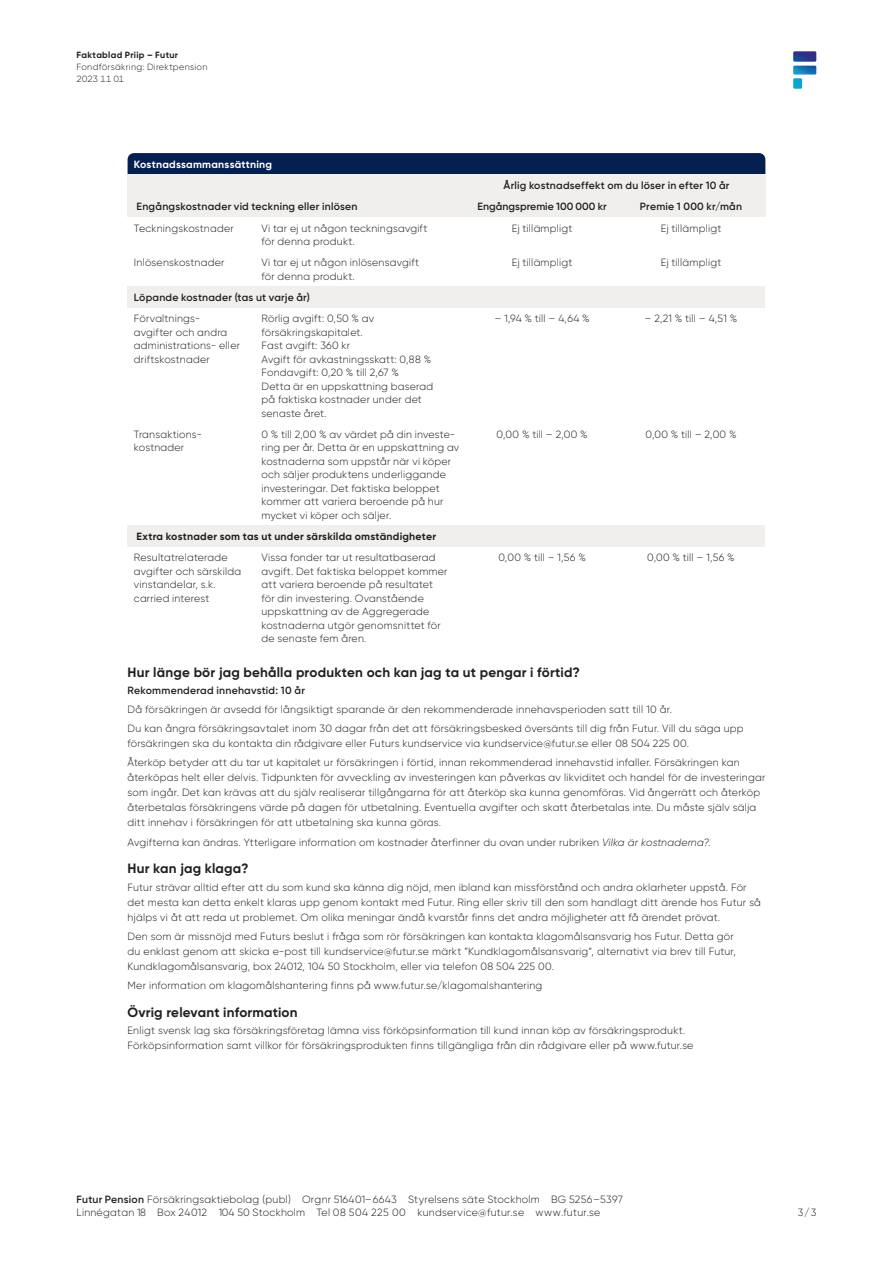
<style>
.page{position:relative;width:893px;height:1263px;background:#fff}
.page>*{position:absolute;margin:0;border:0;box-sizing:border-box;transform-origin:0 0}
.Priip_Mellanrubrik{font:700 13.5px "Gilroy";letter-spacing:.015em;color:#231f20}
.Priip_Brödtext{font:300 10.5px/15px "Gilroy";letter-spacing:.02em;color:#231f20}
.FUT_Tabell_Vit_Cell{font:300 10.5px/13.5px "Gilroy";letter-spacing:.02em;color:#231f20}
.FUT_Tabell_Grå_Cell{font:600 10.5px "Gilroy";letter-spacing:.02em;color:#231f20}
.FUT_Tabell_Grå_Cell-2{font:700 10.5px "Gilroy";letter-spacing:.025em;color:#231f20}
.Priip_Brödtext-2{font:600 10.5px "Gilroy";letter-spacing:.02em;color:#231f20}
.FUT_Tabell_Topp_Cell{font:700 10.5px "Gilroy";letter-spacing:.025em;color:#fff}
.FUT_Tabell_Grå_Cell-3{font:600 10.5px "Gilroy";color:#231f20}
.t1{font:300 9px/12px "Gilroy";letter-spacing:.035em;color:#231f20}
.t2{font:700 9px "Gilroy";letter-spacing:.035em;color:#231f20}
.s1{font-style:italic}
.s2{font-weight:600}
</style>
<div class="page">
<img style="left:793px;top:66px;width:23px;height:9px">
<img style="left:793px;top:51px;width:23px;height:11px">
<svg style="left:793px;top:78px;width:9px;height:11px"></svg>
<div style="left:128px;top:153px;width:637px;height:21px;background:#061f51"></div>
<div style="left:128px;top:174px;width:340px;height:21px;background:#f0efee"></div>
<div style="left:468px;top:174px;width:297px;height:21px;background:#f0efee"></div>
<div style="left:128px;top:196px;width:340px;height:21px;background:#f0efee"></div>
<div style="left:468px;top:196px;width:149px;height:21px;background:#f0efee"></div>
<div style="left:617px;top:196px;width:148px;height:21px;background:#f0efee"></div>
<div style="left:128px;top:286px;width:637px;height:21px;background:#f0efee"></div>
<div style="left:128px;top:525px;width:637px;height:21px;background:#f0efee"></div>
<p class="t2" style="left:77px;top:49px;width:103px">Faktablad Priip – Futur</p>
<p class="t1" style="left:77px;top:61px;width:132px">Fondförsäkring: Direktpension<br>2023 11 01</p>
<p class="FUT_Tabell_Topp_Cell" style="left:134px;top:158px;width:140px">Kostnadssammanssättning</p>
<p class="FUT_Tabell_Grå_Cell" style="left:504px;top:179px;width:227px">Årlig kostnadseffekt om du löser in efter 10 år</p>
<p class="FUT_Tabell_Grå_Cell" style="left:137px;top:200px;width:222px">Engångskostnader vid teckning eller inlösen</p>
<p class="FUT_Tabell_Grå_Cell-3" style="left:478px;top:200px;width:131px">Engångspremie 100 000 kr</p>
<p class="FUT_Tabell_Grå_Cell" style="left:640px;top:200px;width:104px">Premie 1 000 kr/mån</p>
<p class="FUT_Tabell_Vit_Cell" style="left:134px;top:221px;width:101px">Teckningskostnader</p>
<p class="FUT_Tabell_Vit_Cell" style="left:261px;top:221px;width:167px">Vi tar ej ut någon teckningsavgift för denna produkt.</p>
<p class="FUT_Tabell_Vit_Cell" style="left:512px;top:221px;width:62px">Ej tillämpligt</p>
<p class="FUT_Tabell_Vit_Cell" style="left:661px;top:221px;width:62px">Ej tillämpligt</p>
<p class="FUT_Tabell_Vit_Cell" style="left:134px;top:256px;width:92px">Inlösenskostnader</p>
<p class="FUT_Tabell_Vit_Cell" style="left:261px;top:256px;width:159px">Vi tar ej ut någon inlösensavgift för denna produkt.</p>
<p class="FUT_Tabell_Vit_Cell" style="left:512px;top:256px;width:62px">Ej tillämpligt</p>
<p class="FUT_Tabell_Vit_Cell" style="left:661px;top:256px;width:62px">Ej tillämpligt</p>
<p class="FUT_Tabell_Grå_Cell" style="left:134px;top:291px;width:177px">Löpande kostnader (tas ut varje år)</p>
<p class="FUT_Tabell_Vit_Cell" style="left:134px;top:312px;width:108px">Förvaltnings&shy;avgifter och andra administrations- eller driftskostnader</p>
<p class="FUT_Tabell_Vit_Cell" style="left:261px;top:312px;width:114px">Rörlig avgift: 0,50 % av försäkringskapitalet.</p>
<p class="FUT_Tabell_Vit_Cell" style="left:495px;top:312px;width:97px">– 1,94 % till – 4,64 %</p>
<p class="FUT_Tabell_Vit_Cell" style="left:645px;top:312px;width:94px">– 2,21 % till – 4,51 %</p>
<p class="FUT_Tabell_Vit_Cell" style="left:261px;top:339px;width:90px">Fast avgift: 360 kr</p>
<p class="FUT_Tabell_Vit_Cell" style="left:261px;top:352px;width:171px">Avgift för avkastningsskatt: 0,88 %</p>
<p class="FUT_Tabell_Vit_Cell" style="left:261px;top:366px;width:139px">Fondavgift: 0,20 % till 2,67 %</p>
<p class="FUT_Tabell_Vit_Cell" style="left:261px;top:379px;width:173px">Detta är en uppskattning baserad på faktiska kostnader under det senaste året.</p>
<p class="FUT_Tabell_Vit_Cell" style="left:134px;top:427px;width:70px">Transaktions&shy;kostnader</p>
<p class="FUT_Tabell_Vit_Cell" style="left:261px;top:427px;width:199px">0 % till 2,00 % av värdet på din investe&shy;ring per år. Detta är en uppskattning av kostnaderna som uppstår när vi köper och säljer produktens underliggande investeringar. Det faktiska beloppet kommer att variera beroende på hur mycket vi köper och säljer.</p>
<p class="FUT_Tabell_Vit_Cell" style="left:497px;top:427px;width:93px">0,00 % till – 2,00 %</p>
<p class="FUT_Tabell_Vit_Cell" style="left:645px;top:427px;width:93px">0,00 % till – 2,00 %</p>
<p class="FUT_Tabell_Grå_Cell-2" style="left:137px;top:530px;width:301px">Extra kostnader som tas ut under särskilda omständigheter</p>
<p class="FUT_Tabell_Vit_Cell" style="left:134px;top:551px;width:109px">Resultatrelaterade avgifter och särskilda vinstandelar, s.k. carried interest</p>
<p class="FUT_Tabell_Vit_Cell" style="left:261px;top:551px;width:188px">Vissa fonder tar ut resultatbaserad avgift. Det faktiska beloppet kommer att variera beroende på resultatet för din investering. Ovanstående uppskattning av de Aggregerade kostnaderna utgör genomsnittet för de senaste fem åren.</p>
<p class="FUT_Tabell_Vit_Cell" style="left:498px;top:551px;width:89px">0,00 % till – 1,56 %</p>
<p class="FUT_Tabell_Vit_Cell" style="left:647px;top:551px;width:89px">0,00 % till – 1,56 %</p>
<p class="Priip_Mellanrubrik" style="left:128px;top:663px;width:454px">Hur länge bör jag behålla produkten och kan jag ta ut pengar i förtid?</p>
<p class="Priip_Brödtext-2" style="left:128px;top:683px;width:179px">Rekommenderad innehavstid: 10 år</p>
<p class="Priip_Brödtext" style="left:128px;top:702px;width:546px">Då försäkringen är avsedd för långsiktigt sparande är den rekommenderade innehavsperioden satt till 10 år.</p>
<p class="Priip_Brödtext" style="left:128px;top:721px;width:617px">Du kan ångra försäkringsavtalet inom 30 dagar från det att försäkringsbesked översänts till dig från Futur. Vill du säga upp försäkringen ska du kontakta din rådgivare eller Futurs kundservice via kundservice@futur.se eller 08 504 225 00.</p>
<p class="Priip_Brödtext" style="left:128px;top:755px;width:639px">Återköp betyder att du tar ut kapitalet ur försäkringen i förtid, innan rekommenderad innehavstid infaller. Försäkringen kan återköpas helt eller delvis. Tidpunkten för avveckling av investeringen kan påverkas av likviditet och handel för de investeringar som ingår. Det kan krävas att du själv realiserar tillgångarna för att återköp ska kunna genomföras. Vid ångerrätt och återköp återbetalas försäkringens värde på dagen för utbetalning. Eventuella avgifter och skatt återbetalas inte. Du måste själv sälja ditt innehav i försäkringen för att utbetalning ska kunna göras.</p>
<p class="Priip_Brödtext" style="left:128px;top:834px;width:585px">Avgifterna kan ändras. Ytterligare information om kostnader återfinner du ovan under rubriken <span class="s1">Vilka är kostnaderna?.</span></p>
<p class="Priip_Mellanrubrik" style="left:128px;top:860px;width:122px">Hur kan jag klaga?</p>
<p class="Priip_Brödtext" style="left:128px;top:879px;width:635px">Futur strävar alltid efter att du som kund ska känna dig nöjd, men ibland kan missförstånd och andra oklarheter uppstå. För det mesta kan detta enkelt klaras upp genom kontakt med Futur. Ring eller skriv till den som handlagt ditt ärende hos Futur så hjälps vi åt att reda ut problemet. Om olika meningar ändå kvarstår finns det andra möjligheter att få ärendet prövat.</p>
<p class="Priip_Brödtext" style="left:128px;top:928px;width:610px">Den som är missnöjd med Futurs beslut i fråga som rör försäkringen kan kontakta klagomålsansvarig hos Futur. Detta gör du enklast genom att skicka e-post till kundservice@futur.se märkt ”Kundklagomålsansvarig”, alternativt via brev till Futur,<br>Kundklagomålsansvarig, box 24012, 104 50 Stockholm, eller via telefon 08 504 225 00.</p>
<p class="Priip_Brödtext" style="left:128px;top:978px;width:416px">Mer information om klagomålshantering finns på www.futur.se/klagomalshantering</p>
<p class="Priip_Mellanrubrik" style="left:128px;top:1004px;width:172px">Övrig relevant information</p>
<p class="Priip_Brödtext" style="left:128px;top:1023px;width:567px">Enligt svensk lag ska försäkringsföretag lämna viss förköpsinformation till kund innan köp av försäkringsprodukt.<br>Förköpsinformation samt villkor för försäkringsprodukten finns tillgängliga från din rådgivare eller på www.futur.se</p>
<p class="Priip_Brödtext" style="left:77px;top:1192px;width:548px;line-height:13.5px"><span class="s2">Futur Pension</span> Försäkringsaktiebolag (publ) Orgnr 516401–6643 Styrelsens säte Stockholm BG 5256–5397<br>Linnégatan 18 Box 24012 104 50 Stockholm Tel 08 504 225 00 kundservice@futur.se www.futur.se</p>
<p class="Priip_Brödtext" style="left:798px;top:1205px;width:20px">3/3</p>
</div>
